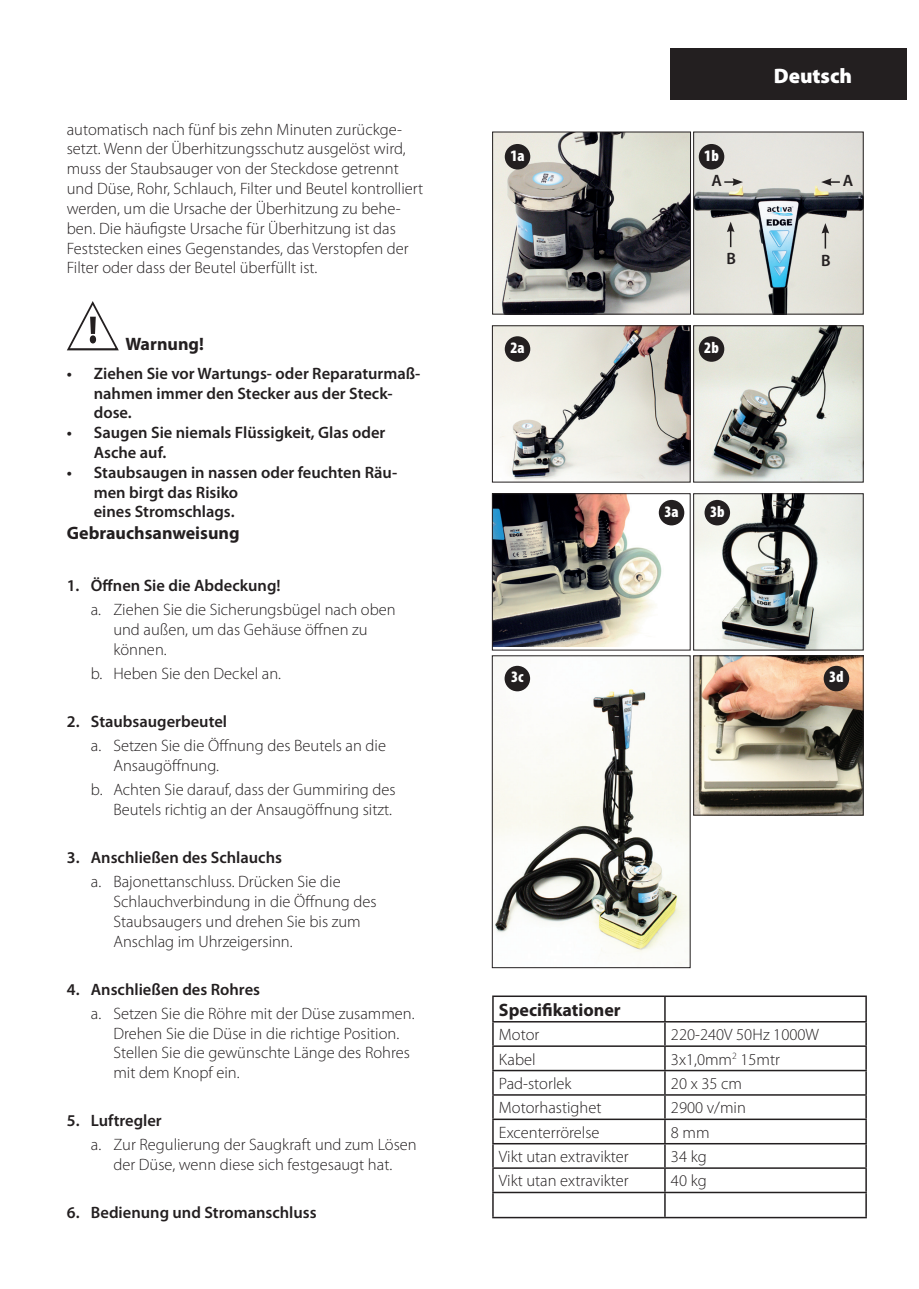
<style>
.page{position:relative;width:919px;height:1289px;background:#fff}
.page>*{position:absolute;margin:0;border:0;box-sizing:border-box;transform-origin:0 0}
.t1{font:900 21px "Myriad Pro";color:#fff}
.t2{font:700 18px "Myriad Pro";color:#231f20}
.t3{font:300 16.5px/19.8px "Myriad Pro";color:#231f20}
.t4{font:600 16.5px/19.8px "Myriad Pro";color:#231f20}
.t5{font:900 condensed 16.05px "Myriad Pro";color:#fff}
</style>
<div class="page">
<div style="left:670px;top:49px;width:236px;height:51px;background:#231f20"></div>
<svg style="left:67px;top:301px;width:52px;height:49px"></svg>
<img style="left:494px;top:657px;width:194px;height:307px">
<div style="left:492px;top:655px;width:198px;height:312px;border:1px solid #231f20"></div>
<img style="left:494px;top:134px;width:194px;height:178px">
<div style="left:492px;top:132px;width:198px;height:182px;border:1px solid #231f20"></div>
<img style="left:695px;top:134px;width:166px;height:178px">
<div style="left:693px;top:132px;width:170px;height:182px;border:1px solid #231f20"></div>
<img style="left:494px;top:327px;width:194px;height:153px">
<div style="left:492px;top:325px;width:198px;height:157px;border:1px solid #231f20"></div>
<img style="left:695px;top:327px;width:166px;height:153px">
<div style="left:693px;top:325px;width:170px;height:157px;border:1px solid #231f20"></div>
<img style="left:494px;top:495px;width:191px;height:151px">
<div style="left:492px;top:493px;width:198px;height:157px;border:1px solid #231f20"></div>
<div style="left:504px;top:144px;width:26px;height:25px;background:#231f20;border-radius:50%"></div>
<div style="left:698px;top:144px;width:26px;height:25px;background:#231f20;border-radius:50%"></div>
<div style="left:504px;top:336px;width:26px;height:26px;background:#231f20;border-radius:50%"></div>
<img style="left:695px;top:657px;width:166px;height:156px">
<div style="left:693px;top:655px;width:170px;height:160px;border:1px solid #231f20"></div>
<div style="left:698px;top:336px;width:26px;height:26px;background:#231f20;border-radius:50%"></div>
<img style="left:695px;top:495px;width:166px;height:153px">
<div style="left:693px;top:493px;width:170px;height:157px;border:1px solid #231f20"></div>
<div style="left:658px;top:500px;width:26px;height:25px;background:#231f20;border-radius:50%"></div>
<div style="left:504px;top:665px;width:26px;height:26px;background:#231f20;border-radius:50%"></div>
<div style="left:704px;top:500px;width:26px;height:25px;background:#231f20;border-radius:50%"></div>
<div style="left:823px;top:665px;width:26px;height:26px;background:#231f20;border-radius:50%"></div>
<hr style="left:492px;top:995px;width:173px;height:2px;background:#231f20">
<hr style="left:665px;top:995px;width:201px;height:2px;background:#231f20">
<hr style="left:492px;top:1021px;width:173px;height:1px;background:#231f20">
<hr style="left:665px;top:1021px;width:201px;height:1px;background:#231f20">
<hr style="left:492px;top:1045px;width:173px;height:1px;background:#231f20">
<hr style="left:665px;top:1045px;width:201px;height:1px;background:#231f20">
<hr style="left:492px;top:1069px;width:173px;height:2px;background:#231f20">
<hr style="left:665px;top:1069px;width:201px;height:2px;background:#231f20">
<hr style="left:492px;top:1094px;width:173px;height:1px;background:#231f20">
<hr style="left:665px;top:1094px;width:201px;height:1px;background:#231f20">
<hr style="left:492px;top:1118px;width:173px;height:2px;background:#231f20">
<hr style="left:665px;top:1118px;width:201px;height:2px;background:#231f20">
<hr style="left:492px;top:1142px;width:173px;height:2px;background:#231f20">
<hr style="left:665px;top:1142px;width:201px;height:2px;background:#231f20">
<hr style="left:492px;top:1167px;width:173px;height:1px;background:#231f20">
<hr style="left:665px;top:1167px;width:201px;height:1px;background:#231f20">
<hr style="left:492px;top:1191px;width:173px;height:2px;background:#231f20">
<svg style="left:492px;top:997px;width:1px;height:219px"></svg>
<hr style="left:665px;top:1191px;width:201px;height:2px;background:#231f20">
<svg style="left:664px;top:997px;width:1px;height:219px"></svg>
<svg style="left:865px;top:997px;width:1px;height:219px"></svg>
<hr style="left:492px;top:1216px;width:173px;height:2px;background:#231f20">
<hr style="left:665px;top:1216px;width:201px;height:2px;background:#231f20">
<svg style="left:726px;top:222px;width:8px;height:25px"></svg>
<svg style="left:821px;top:223px;width:8px;height:25px"></svg>
<svg style="left:821px;top:178px;width:18px;height:8px"></svg>
<svg style="left:724px;top:178px;width:19px;height:8px"></svg>
<p class="t3" style="left:67px;top:119px;width:358px">automatisch nach fünf bis zehn Minuten zurückge&shy;setzt. Wenn der Überhitzungsschutz ausgelöst wird, muss der Staubsauger von der Steckdose getrennt und Düse, Rohr, Schlauch, Filter und Beutel kontrolliert werden, um die Ursache der Überhitzung zu behe&shy;ben. Die häufigste Ursache für Überhitzung ist das Feststecken eines Gegenstandes, das Verstopfen der Filter oder dass der Beutel überfüllt ist.</p>
<p class="t2" style="left:125px;top:332px;width:80px">Warnung!</p>
<p class="t4" style="left:94px;top:363px;width:328px;text-indent:-27px">• Ziehen Sie vor Wartungs- oder Reparaturmaß&shy;nahmen immer den Stecker aus der Steck&shy;dose.</p>
<p class="t4" style="left:94px;top:422px;width:293px;text-indent:-27px">• Saugen Sie niemals Flüssigkeit, Glas oder<br>Asche auf.</p>
<p class="t4" style="left:94px;top:462px;width:305px;text-indent:-27px">• Staubsaugen in nassen oder feuchten Räu&shy;men birgt das Risiko<br>eines Stromschlags.</p>
<p class="t2" style="left:67px;top:521px;width:174px">Gebrauchsanweisung</p>
<p class="t4" style="left:67px;top:575px;width:215px">1. Öffnen Sie die Abdeckung!</p>
<p class="t3" style="left:113px;top:600px;width:284px;text-indent:-23px">a. Ziehen Sie die Sicherungsbügel nach oben und außen, um das Gehäuse öffnen zu können.</p>
<p class="t3" style="left:91px;top:663px;width:192px">b. Heben Sie den Deckel an.</p>
<p class="t4" style="left:67px;top:711px;width:162px">2. Staubsaugerbeutel</p>
<p class="t3" style="left:113px;top:735px;width:274px;text-indent:-23px">a. Setzen Sie die Öffnung des Beutels an die<br>Ansaugöffnung.</p>
<p class="t3" style="left:91px;top:779px;width:306px;text-align:right">b. Achten Sie darauf, dass der Gummiring des<br>Beutels richtig an der Ansaugöffnung sitzt.</p>
<p class="t4" style="left:67px;top:847px;width:217px">3. Anschließen des Schlauchs</p>
<p class="t3" style="left:113px;top:871px;width:265px;text-indent:-23px">a. Bajonettanschluss. Drücken Sie die Schlauchverbindung in die Öffnung des Staubsaugers und drehen Sie bis zum Anschlag im Uhrzeigersinn.</p>
<p class="t4" style="left:67px;top:978px;width:195px">4. Anschließen des Rohres</p>
<p class="t3" style="left:113px;top:1003px;width:303px;text-indent:-23px">a. Setzen Sie die Röhre mit der Düse zusammen.<br>Drehen Sie die Düse in die richtige Position.<br>Stellen Sie die gewünschte Länge des Rohres mit dem Knopf ein.</p>
<p class="t4" style="left:67px;top:1110px;width:96px">5. Luftregler</p>
<p class="t3" style="left:91px;top:1134px;width:327px;text-align:center">a. Zur Regulierung der Saugkraft und zum Lösen der Düse, wenn diese sich festgesaugt hat.</p>
<p class="t4" style="left:67px;top:1202px;width:251px">6. Bedienung und Stromanschluss</p>
<p class="t5" style="left:510px;top:145px;width:16px">1a</p>
<p class="t5" style="left:704px;top:145px;width:16px">1b</p>
<p class="t1" style="left:773px;top:61px;width:80px">Deutsch</p>
<p class="t4" style="left:711px;top:170px;width:12px">A</p>
<p class="t4" style="left:842px;top:170px;width:12px">A</p>
<p class="t4" style="left:726px;top:248px;width:11px">B</p>
<p class="t4" style="left:821px;top:250px;width:11px">B</p>
<p class="t5" style="left:510px;top:337px;width:16px">2a</p>
<p class="t5" style="left:704px;top:337px;width:16px">2b</p>
<p class="t5" style="left:511px;top:666px;width:14px">3c</p>
<p class="t5" style="left:664px;top:501px;width:16px">3a</p>
<p class="t5" style="left:710px;top:501px;width:16px">3b</p>
<p class="t5" style="left:829px;top:666px;width:16px">3d</p>
<p class="t2" style="left:499px;top:997px;width:123px">Specifikationer</p>
<p class="t3" style="left:499px;top:1024px;width:42px">Motor</p>
<p class="t3" style="left:671px;top:1024px;width:150px">220-240V 50Hz 1000W</p>
<p class="t3" style="left:499px;top:1048px;width:38px">Kabel</p>
<p class="t3" style="left:671px;top:1048px;width:111px">3x1,0mm<sup>2</sup> 15mtr</p>
<p class="t3" style="left:499px;top:1073px;width:74px">Pad-storlek</p>
<p class="t3" style="left:671px;top:1073px;width:72px">20 x 35 cm</p>
<p class="t3" style="left:499px;top:1097px;width:104px">Motorhastighet</p>
<p class="t3" style="left:671px;top:1097px;width:76px">2900 v/min</p>
<p class="t3" style="left:499px;top:1122px;width:102px">Excenterrörelse</p>
<p class="t3" style="left:671px;top:1122px;width:40px">8 mm</p>
<p class="t3" style="left:499px;top:1146px;width:131px">Vikt utan extravikter</p>
<p class="t3" style="left:671px;top:1146px;width:37px">34 kg</p>
<p class="t3" style="left:499px;top:1170px;width:131px">Vikt utan extravikter</p>
<p class="t3" style="left:671px;top:1170px;width:37px">40 kg</p>
</div>
